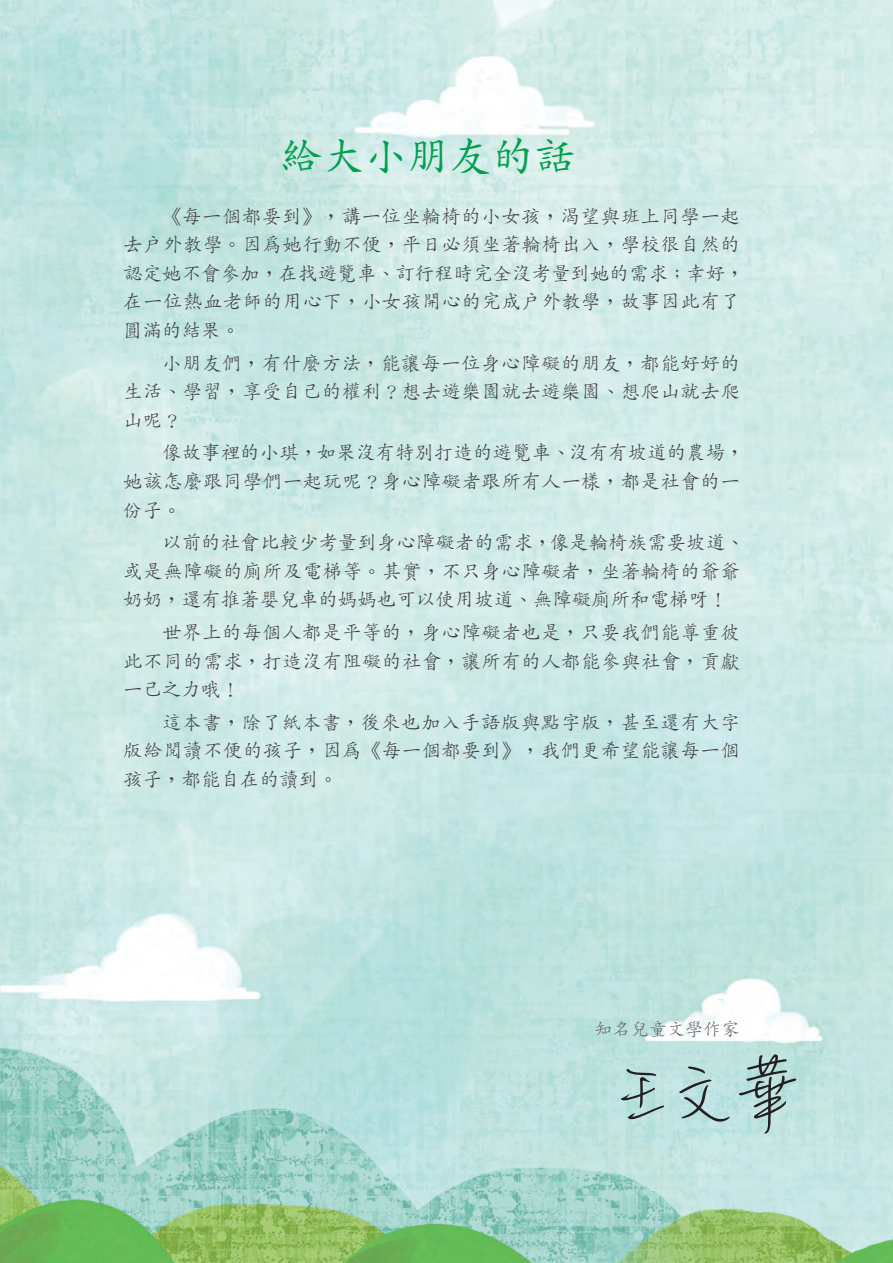
<style>
.page{position:relative;width:893px;height:1263px;background:#fff}
.page>*{position:absolute;margin:0;border:0;box-sizing:border-box;transform-origin:0 0}
.t1{font:300 90px "M Ling Wai PHK";color:#231f20}
.t2{font:500 42px "AR Kai B5";color:#00a14e}
.t3{font:300 19.5px/28.5px "AR Kai B5";letter-spacing:.025em;color:#3e3e3f;text-align:justify}
.t4{font:300 19.5px/28.5px "AR Kai B5";color:#3e3e3f}
.t5{font:300 18px "AR Kai B5";color:#636366}
</style>
<div class="page">
<img style="left:0;top:0;width:893px;height:1263px">
<h2 class="t2" style="left:280px;top:136px;width:298px">給大小朋友的話</h2>
<p class="t3" style="left:123px;top:202px;width:623px;text-align:left;text-indent:39px">《每一個都要到》，講一位坐輪椅的小女孩，渴望與班上同學一起去戶外教學。因為她行動不便，平日必須坐著輪椅出入，學校很自然的認定她不會參加，在找遊覽車、訂行程時完全沒考量到她的需求；幸好，在一位熱血老師的用心下，小女孩開心的完成戶外教學，故事因此有了圓滿的結果。</p>
<p class="t3" style="left:123px;top:349px;width:618px;text-indent:39px">小朋友們，有什麼方法，能讓每一位身心障礙的朋友，都能好好的生活、學習，享受自己的權利？想去遊樂園就去遊樂園、想爬山就去爬山呢？</p>
<p class="t3" style="left:123px;top:439px;width:623px;text-align:left;text-indent:39px">像故事裡的小琪，如果沒有特別打造的遊覽車、沒有有坡道的農場，她該怎麼跟同學們一起玩呢？身心障礙者跟所有人一樣，都是社會的一份子。</p>
<p class="t4" style="left:123px;top:529px;width:623px;text-indent:39px">以前的社會比較少考量到身心障礙者的需求，像是輪椅族需要坡道、或是無障礙的廁所及電梯等。其實，不只身心障礙者，坐著輪椅的爺爺奶奶，還有推著嬰兒車的媽媽也可以使用坡道、無障礙廁所和電梯呀！</p>
<p class="t3" style="left:123px;top:618px;width:618px;text-indent:39px">世界上的每個人都是平等的，身心障礙者也是，只要我們能尊重彼此不同的需求，打造沒有阻礙的社會，讓所有的人都能參與社會，貢獻一己之力哦！</p>
<p class="t3" style="left:123px;top:708px;width:618px;text-indent:39px">這本書，除了紙本書，後來也加入手語版與點字版，甚至還有大字版給閱讀不便的孩子，因為《每一個都要到》，我們更希望能讓每一個孩子，都能自在的讀到。</p>
<p class="t5" style="left:594px;top:1020px;width:147px">知名兒童文學作家</p>
<h1 class="t1" style="left:615px;top:1034px;width:188px">王文華</h1>
</div>
